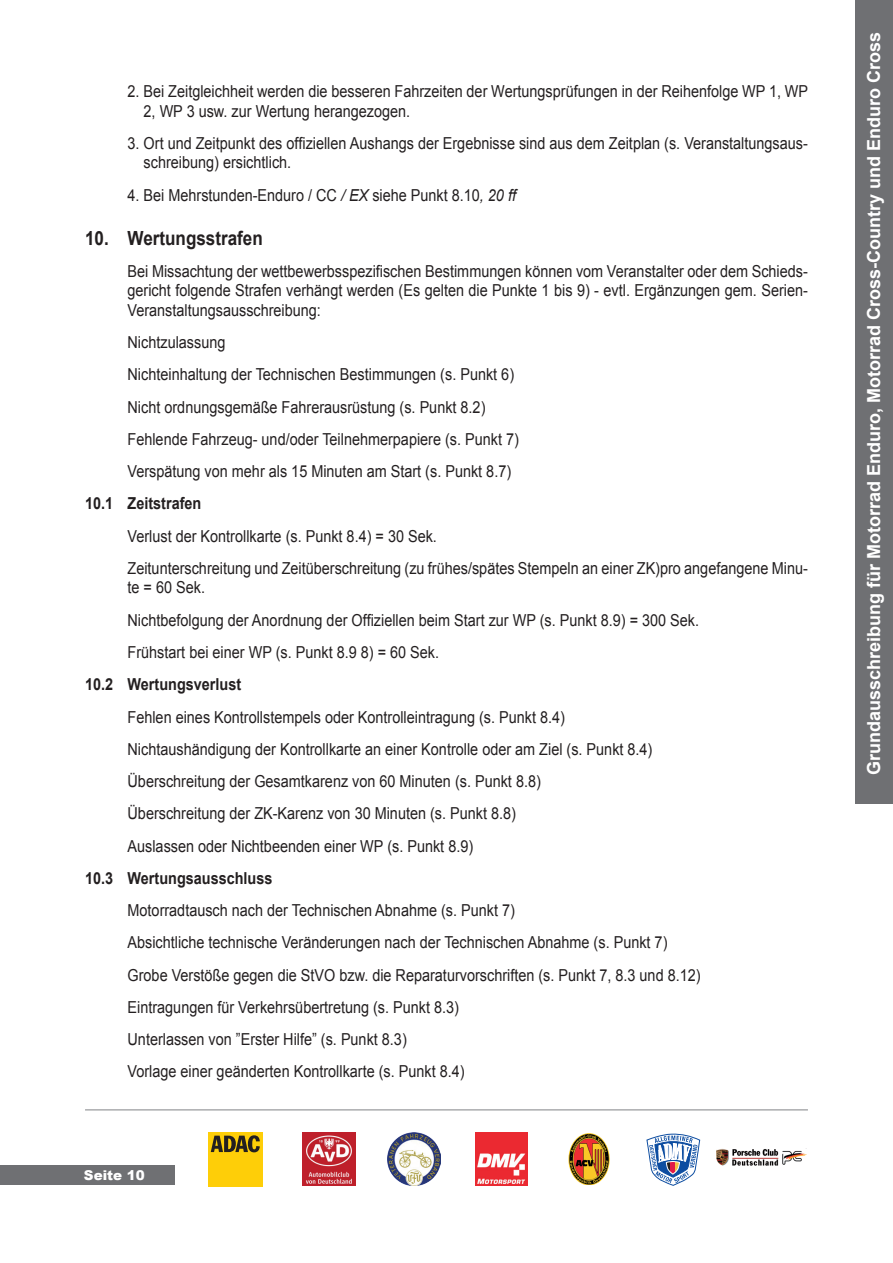
<style>
.page{position:relative;width:893px;height:1263px;background:#fff}
.page>*{position:absolute;margin:0;border:0;box-sizing:border-box;transform-origin:0 0}
.t1{font:700 19.5px "Arial";color:#231f20;scale:.88 1}
.t2{font:700 18px "Arial";color:#fff}
.t3{font:16.5px/32.2px "Arial";color:#231f20;scale:.88 1}
.t4{font:700 16.5px "Arial";color:#231f20;scale:.88 1}
.t5{font:900 13.5px "Arial";color:#fff}
.s1{font-style:italic}
</style>
<div class="page">
<div style="left:0;top:1165px;width:174px;height:20px;background:#6f7073"></div>
<div style="left:856px;top:0;width:37px;height:804px;background:#6f7073"></div>
<hr style="left:85px;top:1109px;width:723px;height:1px;background:#808285">
<div style="left:208px;top:1133px;width:54px;height:54px;background:#fece08"></div>
<svg style="left:211px;top:1135px;width:49px;height:17px"></svg>
<img style="left:302px;top:1132px;width:53px;height:54px">
<img style="left:475px;top:1133px;width:53px;height:52px">
<img style="left:388px;top:1132px;width:52px;height:53px">
<img style="left:568px;top:1133px;width:42px;height:51px">
<svg style="left:646px;top:1134px;width:54px;height:52px"></svg>
<img style="left:716px;top:1148px;width:91px;height:18px">
<p class="t3" style="left:144px;top:82px;width:757px;line-height:19.5px;text-indent:-16px">2. Bei Zeitgleichheit werden die besseren Fahrzeiten der Wertungsprüfungen in der Reihenfolge WP 1, WP<br>2, WP 3 usw. zur Wertung herangezogen.</p>
<p class="t3" style="left:144px;top:133px;width:756px;line-height:19.5px;text-indent:-16px">3. Ort und Zeitpunkt des offiziellen Aushangs der Ergebnisse sind aus dem Zeitplan (s. Veranstaltungsaus&shy;schreibung) ersichtlich.</p>
<p class="t3" style="left:128px;top:179px;width:443px">4. Bei Mehrstunden-Enduro / CC <span class="s1">/ EX</span> siehe Punkt 8.10<span class="s1">, 20 ff</span></p>
<p class="t1" style="left:85px;top:225px;width:204px">10. Wertungsstrafen</p>
<p class="t3" style="left:128px;top:261px;width:775px;line-height:19.5px;text-align:justify">Bei Missachtung der wettbewerbsspezifischen Bestimmungen können vom Veranstalter oder dem Schieds&shy;gericht folgende Strafen verhängt werden (Es gelten die Punkte 1 bis 9) - evtl. Ergänzungen gem. Serien-Veranstaltungsausschreibung:</p>
<p class="t3" style="left:128px;top:326px;width:446px">Nichtzulassung<br>Nichteinhaltung der Technischen Bestimmungen (s. Punkt 6)<br>Nicht ordnungsgemäße Fahrerausrüstung (s. Punkt 8.2)<br>Fehlende Fahrzeug- und/oder Teilnehmerpapiere (s. Punkt 7)<br>Verspätung von mehr als 15 Minuten am Start (s. Punkt 8.7)</p>
<p class="t4" style="left:85px;top:493px;width:134px">10.1 Zeitstrafen</p>
<p class="t3" style="left:128px;top:520px;width:775px">Verlust der Kontrollkarte (s. Punkt 8.4) = 30 Sek.<br>Zeitunterschreitung und Zeitüberschreitung (zu frühes/spätes Stempeln an einer ZK)pro angefangene Minu-</p>
<p class="t3" style="left:128px;top:572px;width:651px">te = 60 Sek.<br>Nichtbefolgung der Anordnung der Offiziellen beim Start zur WP (s. Punkt 8.9) = 300 Sek.<br>Frühstart bei einer WP (s. Punkt 8.9 8) = 60 Sek.</p>
<p class="t4" style="left:85px;top:673px;width:179px">10.2 Wertungsverlust</p>
<p class="t3" style="left:128px;top:701px;width:598px">Fehlen eines Kontrollstempels oder Kontrolleintragung (s. Punkt 8.4)<br>Nichtaushändigung der Kontrollkarte an einer Kontrolle oder am Ziel (s. Punkt 8.4)<br>Überschreitung der Gesamtkarenz von 60 Minuten (s. Punkt 8.8)<br>Überschreitung der ZK-Karenz von 30 Minuten (s. Punkt 8.8)<br>Auslassen oder Nichtbeenden einer WP (s. Punkt 8.9)</p>
<p class="t4" style="left:85px;top:867px;width:215px">10.3 Wertungsausschluss</p>
<p class="t3" style="left:128px;top:894px;width:653px">Motorradtausch nach der Technischen Abnahme (s. Punkt 7)<br>Absichtliche technische Veränderungen nach der Technischen Abnahme (s. Punkt 7)<br>Grobe Verstöße gegen die StVO bzw. die Reparaturvorschriften (s. Punkt 7, 8.3 und 8.12)<br>Eintragungen für Verkehrsübertretung (s. Punkt 8.3)<br>Unterlassen von ”Erster Hilfe” (s. Punkt 8.3)<br>Vorlage einer geänderten Kontrollkarte (s. Punkt 8.4)</p>
<p class="t5" style="left:84px;top:1165px;width:62px">Seite 10</p>
<p class="t2" style="left:862px;top:775px;width:745px;rotate:-90deg">Grundausschreibung für Motorrad Enduro, Motorrad Cross-Country und Enduro Cross</p>
</div>
